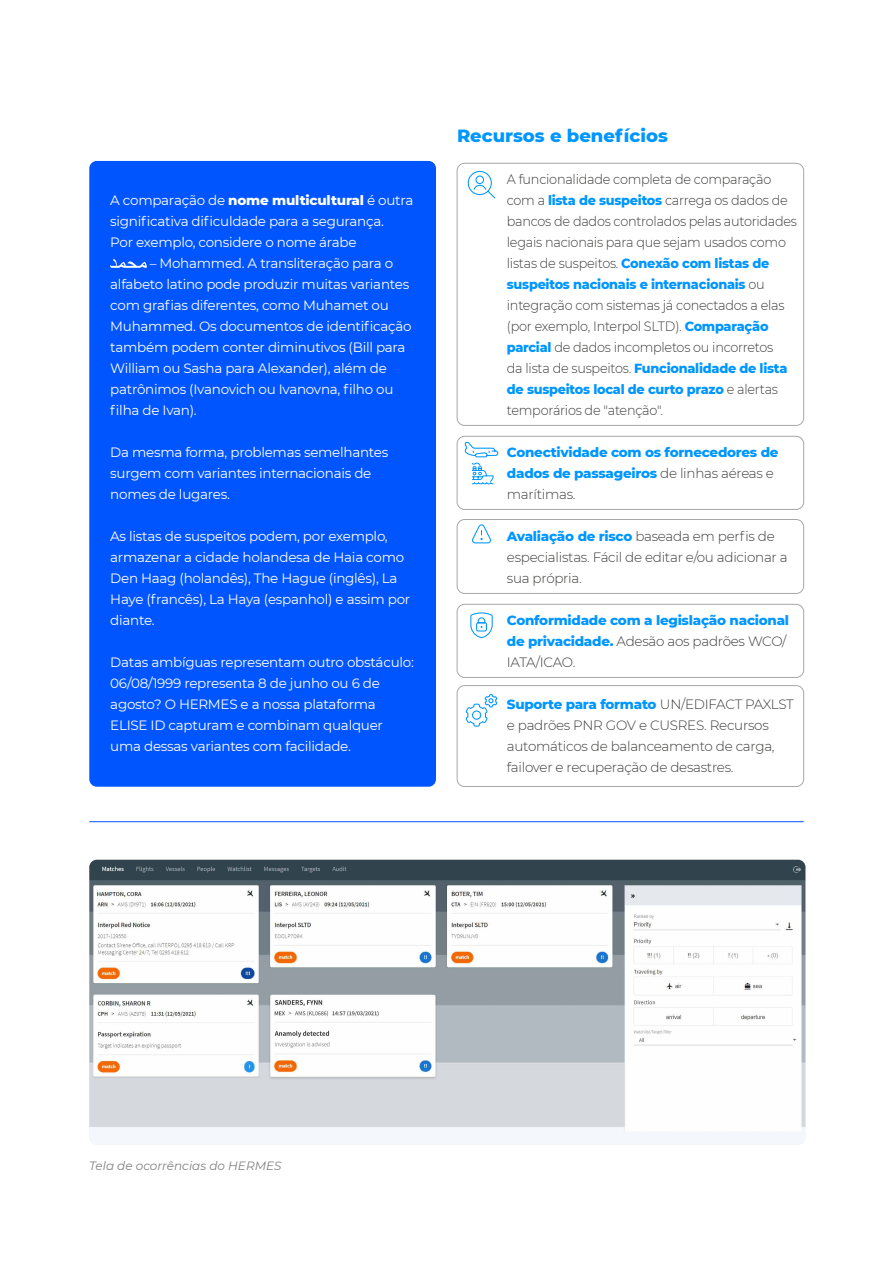
<style>
.page{position:relative;width:893px;height:1263px;background:#fff}
.page>*{position:absolute;margin:0;border:0;box-sizing:border-box;transform-origin:0 0}
.t1{font:800 18px "Montserrat";color:#0096ff}
.t2{font:13.5px/21px "Montserrat";letter-spacing:-.02em;color:#fff}
.t3{font:300 13.5px/21px "Montserrat";letter-spacing:-.02em;color:#3c3c3b;scale:.95 1}
.t4{font:300 13.5px/21px "Montserrat";letter-spacing:-.02em;color:#3c3c3b}
.t5{font:800 13.5px/21px "Montserrat";letter-spacing:-.02em;color:#0096ff}
.t6{font:italic 12px "Montserrat";color:#818080}
.s1{font-weight:800}
.s2{font-weight:800;color:#0096ff}
.s3{font-weight:300;color:#3c3c3b}
</style>
<div class="page">
<img style="left:89px;top:860px;width:716px;height:285px">
<hr style="left:89px;top:821px;width:715px;height:1px;background:#05f">
<div style="left:457px;top:163px;width:347px;height:263px;border:1px solid #a8a8a7;border-radius:8px"></div>
<div style="left:457px;top:436px;width:347px;height:74px;border:1px solid #a8a8a7;border-radius:8px"></div>
<div style="left:457px;top:519px;width:347px;height:75px;border:1px solid #a8a8a7;border-radius:8px"></div>
<div style="left:457px;top:604px;width:347px;height:74px;border:1px solid #a8a8a7;border-radius:8px"></div>
<div style="left:457px;top:685px;width:347px;height:102px;border:1px solid #a8a8a7;border-radius:8px"></div>
<svg style="left:467px;top:170px;width:29px;height:29px"></svg>
<svg style="left:465px;top:694px;width:33px;height:33px"></svg>
<svg style="left:470px;top:612px;width:23px;height:26px"></svg>
<svg style="left:472px;top:524px;width:19px;height:20px"></svg>
<div style="left:89px;top:161px;width:347px;height:626px;background:#05f;border-radius:8px"></div>
<svg style="left:110px;top:259px;width:37px;height:9px"></svg>
<svg style="left:464px;top:441px;width:35px;height:44px"></svg>
<p class="t2" style="left:110px;top:189px;width:305px">A comparação de <span class="s1">nome multicultural</span> é outra significativa dificuldade para a segurança.<br>Por exemplo, considere o nome árabe</p>
<p class="t2" style="left:110px;top:252px;width:303px;text-indent:39px">– Mohammed. A transliteração para o alfabeto latino pode produzir muitas variantes com grafias diferentes, como Muhamet ou Muhammed. Os documentos de identificação também podem conter diminutivos (Bill para William ou Sasha para Alexander), além de patrônimos (Ivanovich ou Ivanovna, filho ou filha de Ivan).</p>
<p class="t2" style="left:110px;top:441px;width:280px">Da mesma forma, problemas semelhantes surgem com variantes internacionais de nomes de lugares.</p>
<p class="t2" style="left:110px;top:525px;width:301px">As listas de suspeitos podem, por exemplo, armazenar a cidade holandesa de Haia como Den Haag (holandês), The Hague (inglês), La Haye (francês), La Haya (espanhol) e assim por diante.</p>
<p class="t2" style="left:110px;top:651px;width:305px">Datas ambíguas representam outro obstáculo:<br>06/08/1999 representa 8 de junho ou 6 de agosto? O HERMES e a nossa plataforma ELISE ID capturam e combinam qualquer uma dessas variantes com facilidade.</p>
<h1 class="t1" style="left:457px;top:122px;width:212px">Recursos e benefícios</h1>
<p class="t3" style="left:507px;top:168px;width:307px">A funcionalidade completa de comparação com a <span class="s2">lista de suspeitos</span> carrega os dados de bancos de dados controlados pelas autoridades legais nacionais para que sejam usados como listas de suspeitos. <span class="s2">Conexão com listas de suspeitos nacionais e internacionais</span> ou integração com sistemas já conectados a elas (por exemplo, Interpol SLTD). <span class="s2">Comparação parcial</span> de dados incompletos ou incorretos<br>da lista de suspeitos. <span class="s2">Funcionalidade de lista de suspeitos local de curto prazo</span> e alertas temporários de "atenção".</p>
<p class="t5" style="left:507px;top:441px;width:273px">Conectividade com os fornecedores de dados de passageiros <span class="s3">de linhas aéreas e marítimas.</span></p>
<p class="t4" style="left:507px;top:525px;width:282px"><span class="s2">Avaliação de risco</span> baseada em perfis de especialistas. Fácil de editar e/ou adicionar a sua própria.</p>
<p class="t5" style="left:507px;top:609px;width:284px">Conformidade com a legislação nacional de privacidade. <span class="s3">Adesão aos padrões WCO/<br>IATA/ICAO.</span></p>
<p class="t4" style="left:507px;top:693px;width:288px"><span class="s2">Suporte para formato</span> UN/EDIFACT PAXLST e padrões PNR GOV e CUSRES. Recursos automáticos de balanceamento de carga, failover e recuperação de desastres.</p>
<p class="t6" style="left:89px;top:1157px;width:194px">Tela de ocorrências do HERMES</p>
</div>
